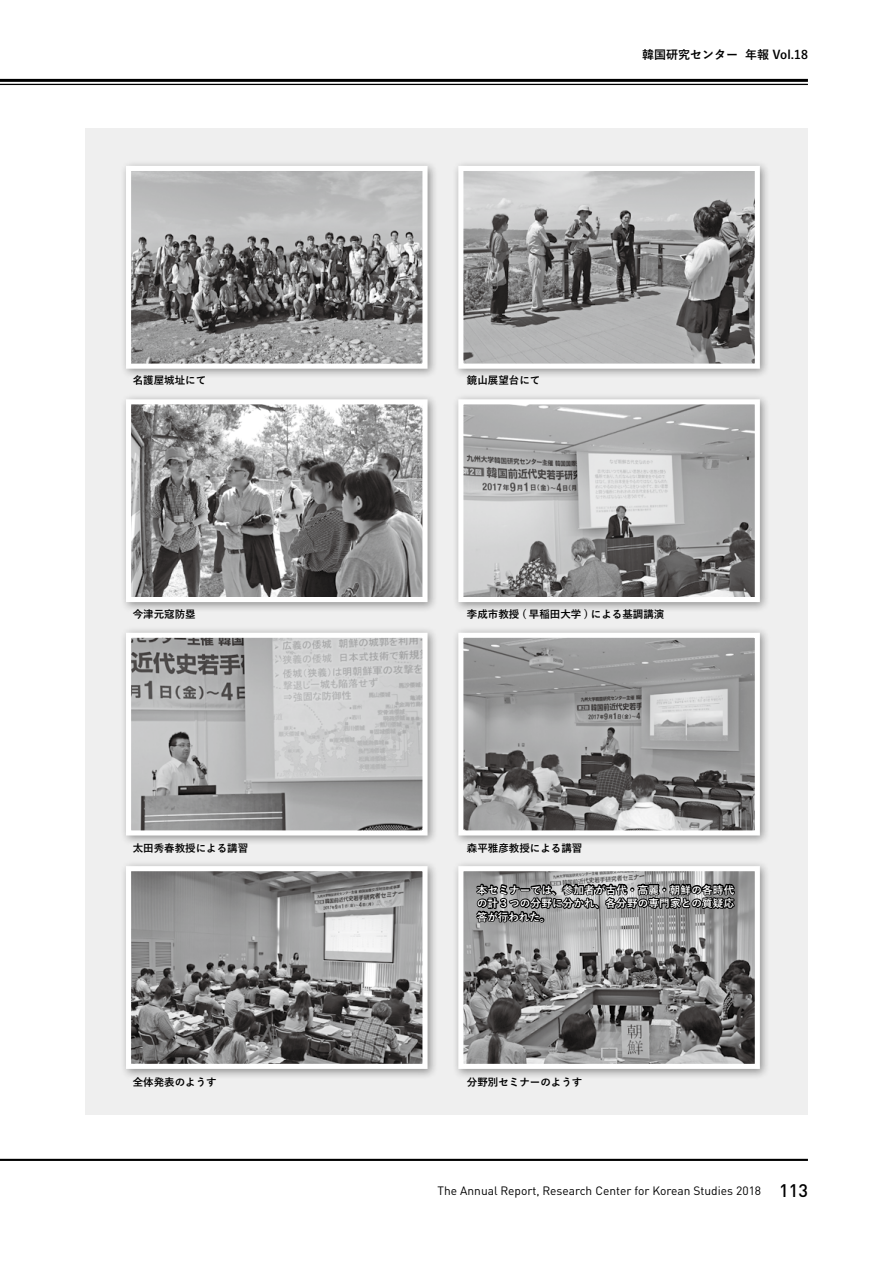
<style>
.page{position:relative;width:893px;height:1263px;background:#fff}
.page>*{position:absolute;margin:0;border:0;box-sizing:border-box;transform-origin:0 0}
.t1{font:12px "DIN Pro";color:#000}
.t2{font:700 12px "Yu Go";color:#000}
.t3{font:700 10.5px "Yu Go";color:#000}
.t4{font:700 10.5px/13.5px "Yu Go";letter-spacing:.025em;color:#fff;text-align:justify}
.s1{font-weight:500;font-size:18px}
</style>
<div class="page">
<hr style="left:0;top:79px;width:808px;height:3px;background:#000">
<hr style="left:0;top:84px;width:808px;height:1px;background:#000">
<hr style="left:0;top:1159px;width:808px;height:2px;background:#000">
<div style="left:85px;top:128px;width:723px;height:987px;background:#efefef"></div>
<div style="left:120px;top:160px;width:318px;height:219px;background:#000;opacity:.4"></div>
<svg style="left:123px;top:163px;width:307px;height:208px;background:#a0a0a0"></svg>
<div style="left:120px;top:393px;width:318px;height:219px;background:#000;opacity:.4"></div>
<svg style="left:123px;top:397px;width:307px;height:208px;background:#979797"></svg>
<div style="left:120px;top:627px;width:318px;height:219px;background:#000;opacity:.4"></div>
<svg style="left:123px;top:630px;width:307px;height:208px;background:#b7b8b8"></svg>
<div style="left:120px;top:860px;width:318px;height:219px;background:#000;opacity:.4"></div>
<svg style="left:123px;top:863px;width:307px;height:208px;background:#939293"></svg>
<div style="left:452px;top:160px;width:318px;height:219px;background:#000;opacity:.4"></div>
<svg style="left:456px;top:163px;width:306px;height:208px;background:#a4a4a4"></svg>
<div style="left:452px;top:393px;width:318px;height:219px;background:#000;opacity:.4"></div>
<svg style="left:456px;top:397px;width:306px;height:208px"></svg>
<div style="left:452px;top:627px;width:318px;height:219px;background:#000;opacity:.4"></div>
<svg style="left:456px;top:630px;width:306px;height:208px;background:#9c9c9c"></svg>
<div style="left:452px;top:860px;width:318px;height:219px;background:#000;opacity:.4"></div>
<svg style="left:456px;top:863px;width:306px;height:208px;background:#8d8c8c"></svg>
<svg style="left:473px;top:860px;width:263px;height:71px;background:#878788"></svg>
<p class="t2" style="left:642px;top:48px;width:167px">韓国研究センター 年報 Vol.18</p>
<p class="t3" style="left:133px;top:374px;width:75px">名護屋城址にて</p>
<p class="t3" style="left:467px;top:374px;width:75px">鏡山展望台にて</p>
<p class="t3" style="left:133px;top:608px;width:64px">今津元寇防塁</p>
<p class="t3" style="left:467px;top:608px;width:199px">李成市教授 ( 早稲田大学 ) による基調講演</p>
<p class="t3" style="left:133px;top:842px;width:117px">太田秀春教授による講習</p>
<p class="t3" style="left:467px;top:842px;width:117px">森平雅彦教授による講習</p>
<p class="t4" style="left:477px;top:883px;width:259px">本セミナーでは、参加者が古代・高麗・朝鮮の各時代の計３つの分野に分かれ、各分野の専門家との質疑応答が行われた。</p>
<p class="t3" style="left:133px;top:1076px;width:85px">全体発表のようす</p>
<p class="t3" style="left:467px;top:1076px;width:117px">分野別セミナーのようす</p>
<p class="t1" style="left:438px;top:1181px;width:372px">The Annual Report, Research Center for Korean Studies 2018 <span class="s1">113</span></p>
</div>
